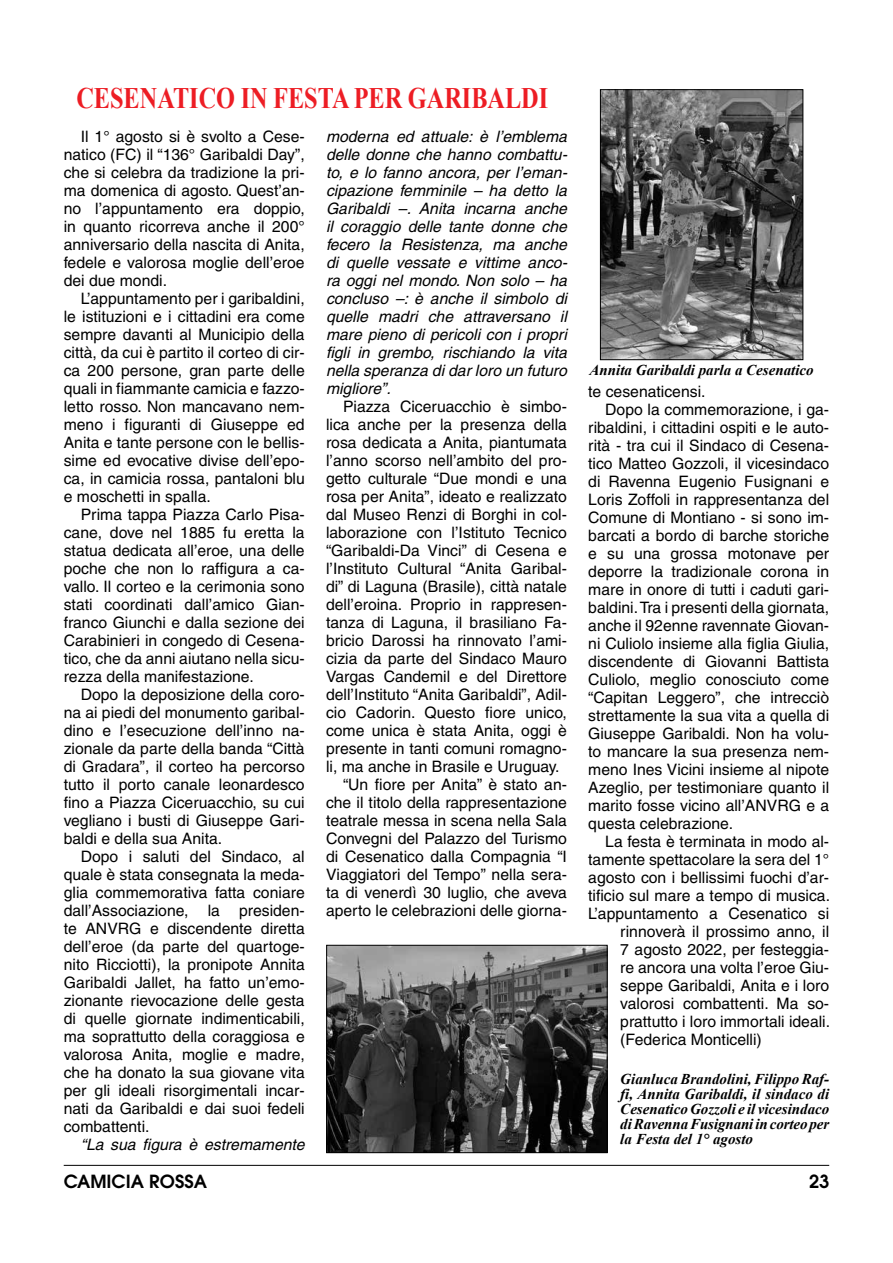
<style>
.page{position:relative;width:893px;height:1263px;background:#fff}
.page>*{position:absolute;margin:0;border:0;box-sizing:border-box;transform-origin:0 0}
.t1{font:700 29.7px "Times New Roman";color:#ed1d24;scale:.82 1}
.t2{font:600 18px "Avant Garde";color:#000}
.t3{font:15.75px/18px "Helvetica";color:#000;text-align:justify}
.t4{font:italic 15.75px/18px "Helvetica";color:#000;text-align:justify}
.t5{font:italic 700 15px/15px "Times New Roman";color:#000;text-align:justify}
</style>
<div class="page">
<hr style="left:64px;top:1165px;width:765px;height:1px;background:#000">
<img style="left:328px;top:947px;width:278px;height:204px">
<div style="left:326px;top:945px;width:282px;height:208px;border:1px solid #000"></div>
<img style="left:602px;top:91px;width:199px;height:267px">
<div style="left:600px;top:89px;width:203px;height:271px;border:1px solid #000"></div>
<h1 class="t1" style="left:76px;top:77px;width:577px">CESENATICO IN FESTA PER GARIBALDI</h1>
<p class="t3" style="left:64px;top:127px;width:243px;text-indent:17px">Il 1° agosto si è svolto a Cese&shy;natico (FC) il “136° Garibaldi Day”, che si celebra da tradizione la pri&shy;ma domenica di agosto. Quest’an&shy;no l’appuntamento era doppio, in quanto ricorreva anche il 200° anniversario della nascita di Anita, fedele e valorosa moglie dell’eroe dei due mondi.</p>
<p class="t3" style="left:64px;top:289px;width:243px;text-indent:17px">L’appuntamento per i garibaldini, le istituzioni e i cittadini era come sempre davanti al Municipio della città, da cui è partito il corteo di cir&shy;ca 200 persone, gran parte delle quali in fiammante camicia e fazzo&shy;letto rosso. Non mancavano nem&shy;meno i figuranti di Giuseppe ed Anita e tante persone con le bellis&shy;sime ed evocative divise dell’epo&shy;ca, in camicia rossa, pantaloni blu e moschetti in spalla.</p>
<p class="t3" style="left:64px;top:505px;width:243px;text-indent:17px">Prima tappa Piazza Carlo Pisa&shy;cane, dove nel 1885 fu eretta la statua dedicata all’eroe, una delle poche che non lo raffigura a ca&shy;vallo. Il corteo e la cerimonia sono stati coordinati dall’amico Gian&shy;franco Giunchi e dalla sezione dei Carabinieri in congedo di Cesena&shy;tico, che da anni aiutano nella sicu&shy;rezza della manifestazione.</p>
<p class="t3" style="left:64px;top:685px;width:243px;text-indent:17px">Dopo la deposizione della coro&shy;na ai piedi del monumento garibal&shy;dino e l’esecuzione dell’inno na&shy;zionale da parte della banda “Città di Gradara”, il corteo ha percorso tutto il porto canale leonardesco fino a Piazza Ciceruacchio, su cui vegliano i busti di Giuseppe Gari&shy;baldi e della sua Anita.</p>
<p class="t3" style="left:64px;top:847px;width:243px;text-indent:17px">Dopo i saluti del Sindaco, al quale è stata consegnata la meda&shy;glia commemorativa fatta coniare dall’Associazione, la presiden&shy;te ANVRG e discendente diretta dell’eroe (da parte del quartoge&shy;nito Ricciotti), la pronipote Annita Garibaldi Jallet, ha fatto un’emo&shy;zionante rievocazione delle gesta di quelle giornate indimenticabili, ma soprattutto della coraggiosa e valorosa Anita, moglie e madre, che ha donato la sua giovane vita per gli ideali risorgimentali incar&shy;nati da Garibaldi e dai suoi fedeli combattenti.</p>
<p class="t4" style="left:81px;top:1135px;width:225px">“La sua figura è estremamente</p>
<p class="t4" style="left:326px;top:127px;width:243px">moderna ed attuale: è l’emblema delle donne che hanno combattu&shy;to, e lo fanno ancora, per l’eman&shy;cipazione femminile – ha detto la Garibaldi –. Anita incarna anche il coraggio delle tante donne che fecero la Resistenza, ma anche di quelle vessate e vittime anco&shy;ra oggi nel mondo. Non solo – ha concluso –: è anche il simbolo di quelle madri che attraversano il mare pieno di pericoli con i propri figli in grembo, rischiando la vita nella speranza di dar loro un futuro migliore”.</p>
<p class="t3" style="left:343px;top:397px;width:225px">Piazza Ciceruacchio è simbo-</p>
<p class="t3" style="left:326px;top:415px;width:242px">lica anche per la presenza della</p>
<p class="t3" style="left:326px;top:433px;width:242px">rosa dedicata a Anita, piantumata</p>
<p class="t3" style="left:326px;top:451px;width:242px">l’anno scorso nell’ambito del pro-</p>
<p class="t3" style="left:326px;top:469px;width:242px">getto culturale “Due mondi e una</p>
<p class="t3" style="left:326px;top:487px;width:242px">rosa per Anita”, ideato e realizzato</p>
<p class="t3" style="left:326px;top:505px;width:242px">dal Museo Renzi di Borghi in col-</p>
<p class="t3" style="left:326px;top:523px;width:242px">laborazione con l’Istituto Tecnico</p>
<p class="t3" style="left:326px;top:541px;width:242px">“Garibaldi-Da Vinci” di Cesena e</p>
<p class="t3" style="left:326px;top:559px;width:242px">l’Instituto Cultural “Anita Garibal-</p>
<p class="t3" style="left:326px;top:577px;width:242px">di” di Laguna (Brasile), città natale</p>
<p class="t3" style="left:326px;top:595px;width:242px">dell’eroina. Proprio in rappresen-</p>
<p class="t3" style="left:326px;top:613px;width:242px">tanza di Laguna, il brasiliano Fa-</p>
<p class="t3" style="left:326px;top:631px;width:242px">bricio Darossi ha rinnovato l’ami-</p>
<p class="t3" style="left:326px;top:649px;width:242px">cizia da parte del Sindaco Mauro</p>
<p class="t3" style="left:326px;top:667px;width:242px">Vargas Candemil e del Direttore</p>
<p class="t3" style="left:326px;top:685px;width:242px">dell’Instituto “Anita Garibaldi”, Adil-</p>
<p class="t3" style="left:326px;top:703px;width:242px">cio Cadorin. Questo fiore unico,</p>
<p class="t3" style="left:326px;top:721px;width:242px">come unica è stata Anita, oggi è</p>
<p class="t3" style="left:326px;top:739px;width:242px">presente in tanti comuni romagno-</p>
<p class="t3" style="left:326px;top:757px;width:235px">li, ma anche in Brasile e Uruguay.</p>
<p class="t3" style="left:343px;top:775px;width:225px">“Un fiore per Anita” è stato an-</p>
<p class="t3" style="left:326px;top:793px;width:242px">che il titolo della rappresentazione</p>
<p class="t3" style="left:326px;top:811px;width:242px">teatrale messa in scena nella Sala</p>
<p class="t3" style="left:326px;top:829px;width:242px">Convegni del Palazzo del Turismo</p>
<p class="t3" style="left:326px;top:847px;width:242px">di Cesenatico dalla Compagnia “I</p>
<p class="t3" style="left:326px;top:865px;width:242px">Viaggiatori del Tempo” nella sera-</p>
<p class="t3" style="left:326px;top:883px;width:242px">ta di venerdì 30 luglio, che aveva</p>
<p class="t3" style="left:326px;top:901px;width:242px">aperto le celebrazioni delle giorna-</p>
<p class="t5" style="left:590px;top:362px;width:226px">Annita Garibaldi parla a Cesenatico</p>
<p class="t3" style="left:588px;top:383px;width:119px">te cesenaticensi.</p>
<p class="t3" style="left:605px;top:401px;width:225px">Dopo la commemorazione, i ga-</p>
<p class="t3" style="left:588px;top:419px;width:242px">ribaldini, i cittadini ospiti e le auto-</p>
<p class="t3" style="left:588px;top:437px;width:242px">rità - tra cui il Sindaco di Cesena-</p>
<p class="t3" style="left:588px;top:455px;width:242px">tico Matteo Gozzoli, il vicesindaco</p>
<p class="t3" style="left:588px;top:473px;width:242px">di Ravenna Eugenio Fusignani e</p>
<p class="t3" style="left:588px;top:491px;width:242px">Loris Zoffoli in rappresentanza del</p>
<p class="t3" style="left:588px;top:509px;width:242px">Comune di Montiano - si sono im-</p>
<p class="t3" style="left:588px;top:527px;width:242px">barcati a bordo di barche storiche</p>
<p class="t3" style="left:588px;top:545px;width:242px">e su una grossa motonave per</p>
<p class="t3" style="left:588px;top:563px;width:242px">deporre la tradizionale corona in</p>
<p class="t3" style="left:588px;top:581px;width:242px">mare in onore di tutti i caduti gari-</p>
<p class="t3" style="left:588px;top:599px;width:242px">baldini. Tra i presenti della giornata,</p>
<p class="t3" style="left:588px;top:617px;width:242px">anche il 92enne ravennate Giovan-</p>
<p class="t3" style="left:588px;top:635px;width:242px">ni Culiolo insieme alla figlia Giulia,</p>
<p class="t3" style="left:588px;top:653px;width:242px">discendente di Giovanni Battista</p>
<p class="t3" style="left:588px;top:671px;width:242px">Culiolo, meglio conosciuto come</p>
<p class="t3" style="left:588px;top:689px;width:242px">“Capitan Leggero”, che intrecciò</p>
<p class="t3" style="left:588px;top:707px;width:242px">strettamente la sua vita a quella di</p>
<p class="t3" style="left:588px;top:725px;width:242px">Giuseppe Garibaldi. Non ha volu-</p>
<p class="t3" style="left:588px;top:743px;width:242px">to mancare la sua presenza nem-</p>
<p class="t3" style="left:588px;top:761px;width:242px">meno Ines Vicini insieme al nipote</p>
<p class="t3" style="left:588px;top:779px;width:242px">Azeglio, per testimoniare quanto il</p>
<p class="t3" style="left:588px;top:797px;width:242px">marito fosse vicino all’ANVRG e a</p>
<p class="t3" style="left:588px;top:815px;width:146px">questa celebrazione.</p>
<p class="t3" style="left:605px;top:833px;width:225px">La festa è terminata in modo al-</p>
<p class="t3" style="left:588px;top:851px;width:242px">tamente spettacolare la sera del 1°</p>
<p class="t3" style="left:588px;top:869px;width:242px">agosto con i bellissimi fuochi d’ar-</p>
<p class="t3" style="left:588px;top:887px;width:243px">tificio sul mare a tempo di musica.</p>
<p class="t3" style="left:588px;top:905px;width:242px">L’appuntamento a Cesenatico si</p>
<p class="t3" style="left:620px;top:923px;width:210px">rinnoverà il prossimo anno, il</p>
<p class="t3" style="left:620px;top:941px;width:210px">7 agosto 2022, per festeggia-</p>
<p class="t3" style="left:620px;top:959px;width:210px">re ancora una volta l’eroe Giu-</p>
<p class="t3" style="left:620px;top:977px;width:210px">seppe Garibaldi, Anita e i loro</p>
<p class="t3" style="left:620px;top:995px;width:210px">valorosi combattenti. Ma so-</p>
<p class="t3" style="left:620px;top:1013px;width:211px">prattutto i loro immortali ideali.</p>
<p class="t3" style="left:620px;top:1031px;width:143px">(Federica Monticelli)</p>
<p class="t5" style="left:620px;top:1071px;width:210px">Gianluca Brandolini, Filippo Raf&shy;fi, Annita Garibaldi, il sindaco di Cesenatico Gozzoli e il vicesindaco di Ravenna Fusignani in corteo per la Festa del 1° agosto</p>
<p class="t2" style="left:64px;top:1169px;width:145px">CAMICIA ROSSA</p>
<p class="t2" style="left:809px;top:1169px;width:22px">23</p>
</div>
